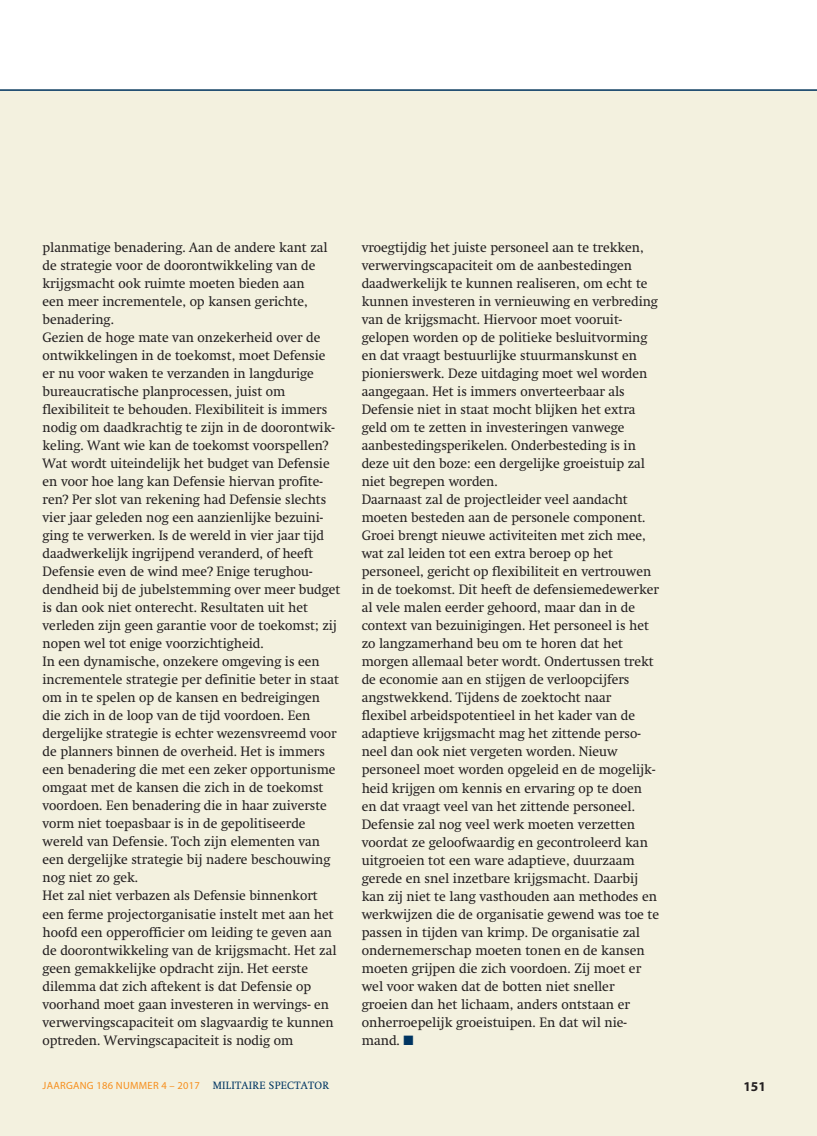
<style>
.page{position:relative;width:817px;height:1136px;background:#fff}
.page>*{position:absolute;margin:0;border:0;box-sizing:border-box;transform-origin:0 0}
.t1{font:13.5px/18px "Swift";color:#231f20}
.t2{font:700 13.5px "Myriad Pro";color:#231f20}
.t3{font:10.5px "Myriad Pro";letter-spacing:.025em;color:#f68f1e}
.s1{color:#003562}
.s2{font-family:"Swift";color:#003562}
</style>
<div class="page">
<div style="left:0;top:89px;width:816px;height:1046px;background:#f3f1df"></div>
<hr style="left:0;top:89px;width:816px;height:2px;background:#003562">
<p class="t1" style="left:43px;top:238px;width:299px">planmatige benadering. Aan de andere kant zal de strategie voor de doorontwikkeling van de krijgsmacht ook ruimte moeten bieden aan<br>een meer incrementele, op kansen gerichte, benadering.<br>Gezien de hoge mate van onzekerheid over de ontwikkelingen in de toekomst, moet Defensie er nu voor waken te verzanden in langdurige bureaucratische planprocessen, juist om flexibiliteit te behouden. Flexibiliteit is immers nodig om daadkrachtig te zijn in de doorontwik&shy;keling. Want wie kan de toekomst voorspellen?<br>Wat wordt uiteindelijk het budget van Defensie en voor hoe lang kan Defensie hiervan profite&shy;ren? Per slot van rekening had Defensie slechts vier jaar geleden nog een aanzienlijke bezuini&shy;ging te verwerken. Is de wereld in vier jaar tijd daadwerkelijk ingrijpend veranderd, of heeft Defensie even de wind mee? Enige terughou&shy;dendheid bij de jubelstemming over meer budget is dan ook niet onterecht. Resultaten uit het verleden zijn geen garantie voor de toekomst; zij nopen wel tot enige voorzichtigheid.<br>In een dynamische, onzekere omgeving is een incrementele strategie per definitie beter in staat om in te spelen op de kansen en bedreigingen die zich in de loop van de tijd voordoen. Een dergelijke strategie is echter wezensvreemd voor de planners binnen de overheid. Het is immers een benadering die met een zeker opportunisme omgaat met de kansen die zich in de toekomst voordoen. Een benadering die in haar zuiverste vorm niet toepasbaar is in de gepolitiseerde wereld van Defensie. Toch zijn elementen van een dergelijke strategie bij nadere beschouwing nog niet zo gek.<br>Het zal niet verbazen als Defensie binnenkort een ferme projectorganisatie instelt met aan het hoofd een opperofficier om leiding te geven aan de doorontwikkeling van de krijgsmacht. Het zal geen gemakkelijke opdracht zijn. Het eerste dilemma dat zich aftekent is dat Defensie op voorhand moet gaan investeren in wervings- en verwervingscapaciteit om slagvaardig te kunnen optreden. Wervingscapaciteit is nodig om</p>
<p class="t1" style="left:361px;top:238px;width:299px">vroegtijdig het juiste personeel aan te trekken, verwervingscapaciteit om de aanbestedingen daadwerkelijk te kunnen realiseren, om echt te kunnen investeren in vernieuwing en verbreding van de krijgsmacht. Hiervoor moet vooruit&shy;gelopen worden op de politieke besluitvorming en dat vraagt bestuurlijke stuurmanskunst en pionierswerk. Deze uitdaging moet wel worden aangegaan. Het is immers onverteerbaar als Defensie niet in staat mocht blijken het extra geld om te zetten in investeringen vanwege aanbestedingsperikelen. Onderbesteding is in deze uit den boze: een dergelijke groeistuip zal niet begrepen worden.<br>Daarnaast zal de projectleider veel aandacht moeten besteden aan de personele component.<br>Groei brengt nieuwe activiteiten met zich mee, wat zal leiden tot een extra beroep op het personeel, gericht op flexibiliteit en vertrouwen in de toekomst. Dit heeft de defensiemedewerker al vele malen eerder gehoord, maar dan in de context van bezuinigingen. Het personeel is het zo langzamerhand beu om te horen dat het morgen allemaal beter wordt. Ondertussen trekt de economie aan en stijgen de verloopcijfers angstwekkend. Tijdens de zoektocht naar flexibel arbeidspotentieel in het kader van de adaptieve krijgsmacht mag het zittende perso&shy;neel dan ook niet vergeten worden. Nieuw personeel moet worden opgeleid en de mogelijk&shy;heid krijgen om kennis en ervaring op te doen en dat vraagt veel van het zittende personeel.<br>Defensie zal nog veel werk moeten verzetten voordat ze geloofwaardig en gecontroleerd kan uitgroeien tot een ware adaptieve, duurzaam gerede en snel inzetbare krijgsmacht. Daarbij kan zij niet te lang vasthouden aan methodes en werkwijzen die de organisatie gewend was toe te passen in tijden van krimp. De organisatie zal ondernemerschap moeten tonen en de kansen moeten grijpen die zich voordoen. Zij moet er wel voor waken dat de botten niet sneller groeien dan het lichaam, anders ontstaan er onherroepelijk groeistuipen. En dat wil nie&shy;mand. <span class="s1">■</span></p>
<p class="t3" style="left:43px;top:1079px;width:288px">JAARGANG 186 NUMMER 4 – 2017 <span class="s2">MILITAIRE SPECTATOR</span></p>
<p class="t2" style="left:743px;top:1078px;width:24px">151</p>
</div>
